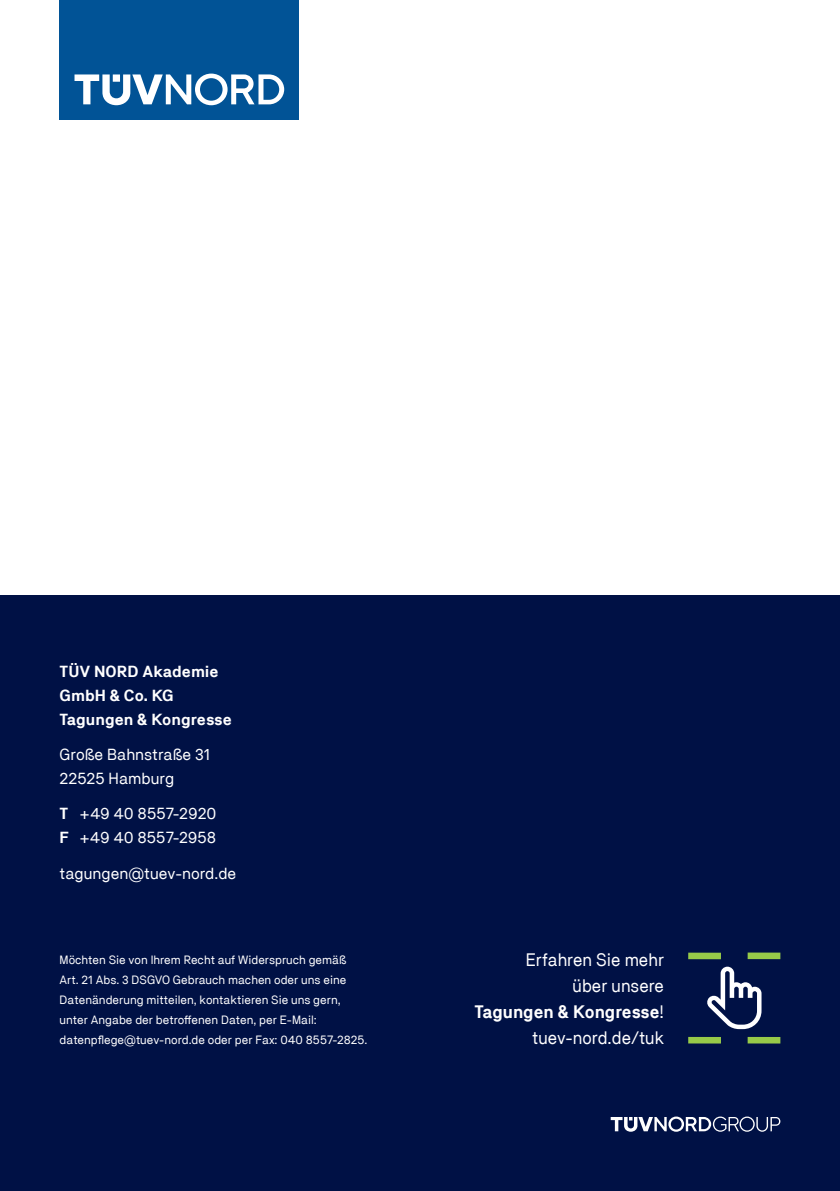
<style>
.page{position:relative;width:840px;height:1191px;background:#fff}
.page>*{position:absolute;margin:0;border:0;box-sizing:border-box;transform-origin:0 0}
.t1{font:18px/26px "TNG Pro";color:#fff;text-align:right;scale:.95 1}
.t2{font:16px/24px "TNG Pro";color:#fff}
.t3{font:700 16px/24px "TNG Pro";color:#fff}
.t4{font:12px/20px "TNG Pro";color:#fff}
.s1{font-weight:700}
</style>
<div class="page">
<div style="left:0;top:595px;width:839px;height:596px;background:#001145"></div>
<div style="left:60px;top:0;width:239px;height:119px;background:#015396"></div>
<svg style="left:74px;top:74px;width:210px;height:31px"></svg>
<svg style="left:610px;top:1116px;width:170px;height:15px"></svg>
<div style="left:687px;top:952px;width:33px;height:7px;background:#97ca49"></div>
<div style="left:747px;top:952px;width:33px;height:7px;background:#97ca49"></div>
<div style="left:687px;top:1037px;width:33px;height:6px;background:#97ca49"></div>
<div style="left:747px;top:1037px;width:33px;height:6px;background:#97ca49"></div>
<svg style="left:707px;top:966px;width:54px;height:63px"></svg>
<h2 class="t3" style="left:60px;top:659px;width:174px">TÜV NORD Akademie<br>GmbH &amp; Co. KG<br>Tagungen &amp; Kongresse</h2>
<h2 class="t2" style="left:60px;top:742px;width:152px">Große Bahnstraße 31<br>22525 Hamburg</h2>
<h2 class="t2" style="left:60px;top:801px;width:158px"><span class="s1">T</span> +49 40 8557-2920<br><span class="s1">F</span> +49 40 8557-2958</h2>
<h2 class="t2" style="left:60px;top:861px;width:178px">tagungen@tuev-nord.de</h2>
<p class="t4" style="left:60px;top:949px;width:309px">Möchten Sie von Ihrem Recht auf Widerspruch gemäß Art. 21 Abs. 3 DSGVO Gebrauch machen oder uns eine Datenänderung mitteilen, kontaktieren Sie uns gern, unter Angabe der betroffenen Daten, per E-Mail: datenpflege@tuev-nord.de oder per Fax: 040 8557-2825.</p>
<h1 class="t1" style="left:474px;top:946px;width:201px">Erfahren Sie mehr<br>über unsere<br><span class="s1">Tagungen &amp; Kongresse</span>! tuev-nord.de/tuk</h1>
</div>
